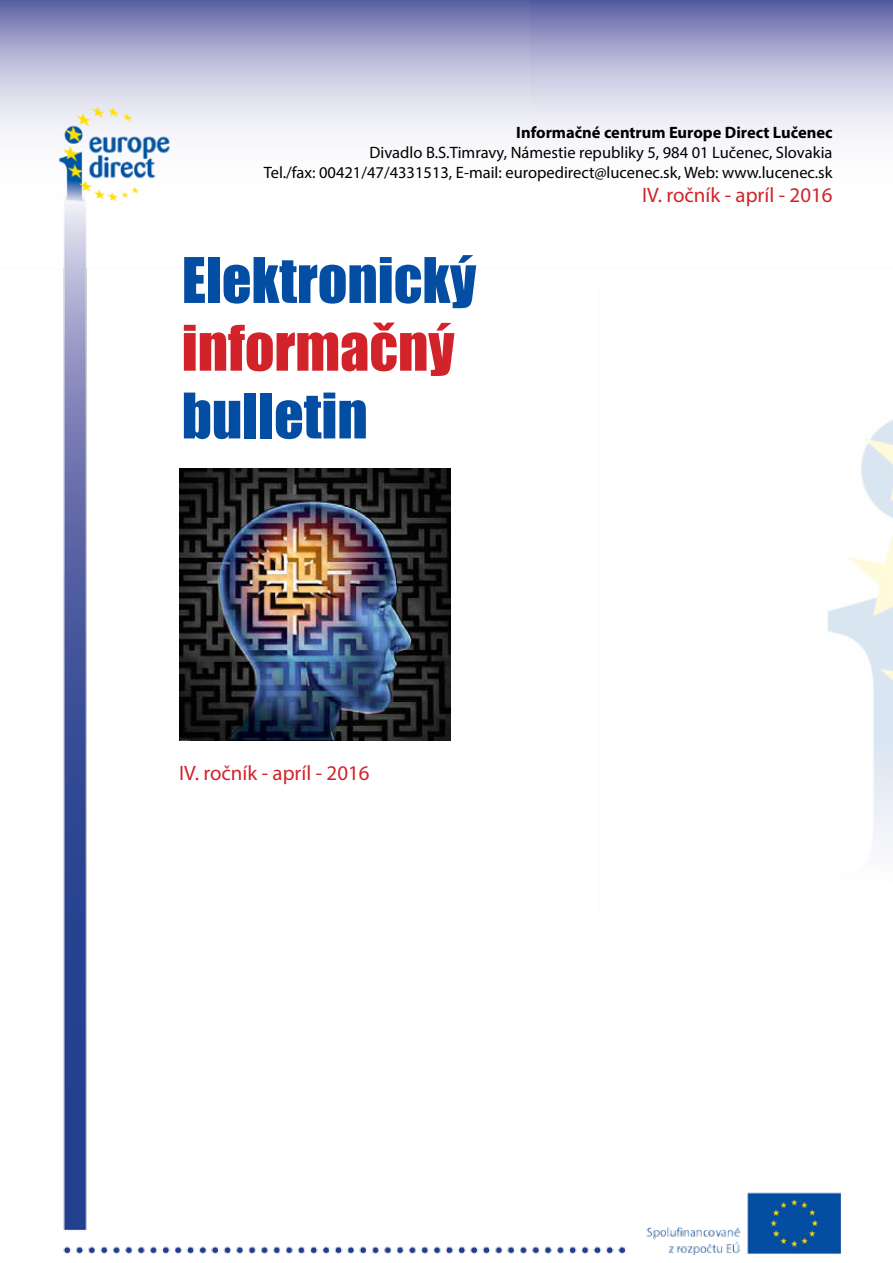
<style>
.page{position:relative;width:893px;height:1263px;background:#fff}
.page>*{position:absolute;margin:0;border:0;box-sizing:border-box;transform-origin:0 0}
.t1{font:58.05px "Impact";color:#034da2}
.t2{font:58.05px "Impact";color:#d2232a}
.t3{font:20.85px "Myriad Pro";color:#d2232a}
.t4{font:16.5px/19.8px "Myriad Pro";color:#000;text-align:right}
.t5{font:700 16.5px "Myriad Pro";color:#000}
</style>
<div class="page">
<img style="left:0;top:0;width:893px;height:1254px">
<img style="left:179px;top:469px;width:272px;height:271px">
<p class="t5" style="left:516px;top:122px;width:318px">Informačné centrum Europe Direct Lučenec</p>
<p class="t4" style="left:264px;top:142px;width:570px">Divadlo B.S.Timravy, Námestie republiky 5, 984 01 Lučenec, Slovakia<br>Tel./fax: 00421/47/4331513, E-mail: europedirect@lucenec.sk, Web: www.lucenec.sk</p>
<p class="t3" style="left:642px;top:182px;width:192px">IV. ročník - apríl - 2016</p>
<h1 class="t1" style="left:182px;top:235px;width:296px">Elektronický</h1>
<h1 class="t2" style="left:182px;top:303px;width:274px">informačný</h1>
<h1 class="t1" style="left:182px;top:371px;width:187px">bulletin</h1>
<p class="t3" style="left:179px;top:760px;width:192px">IV. ročník - apríl - 2016</p>
</div>
